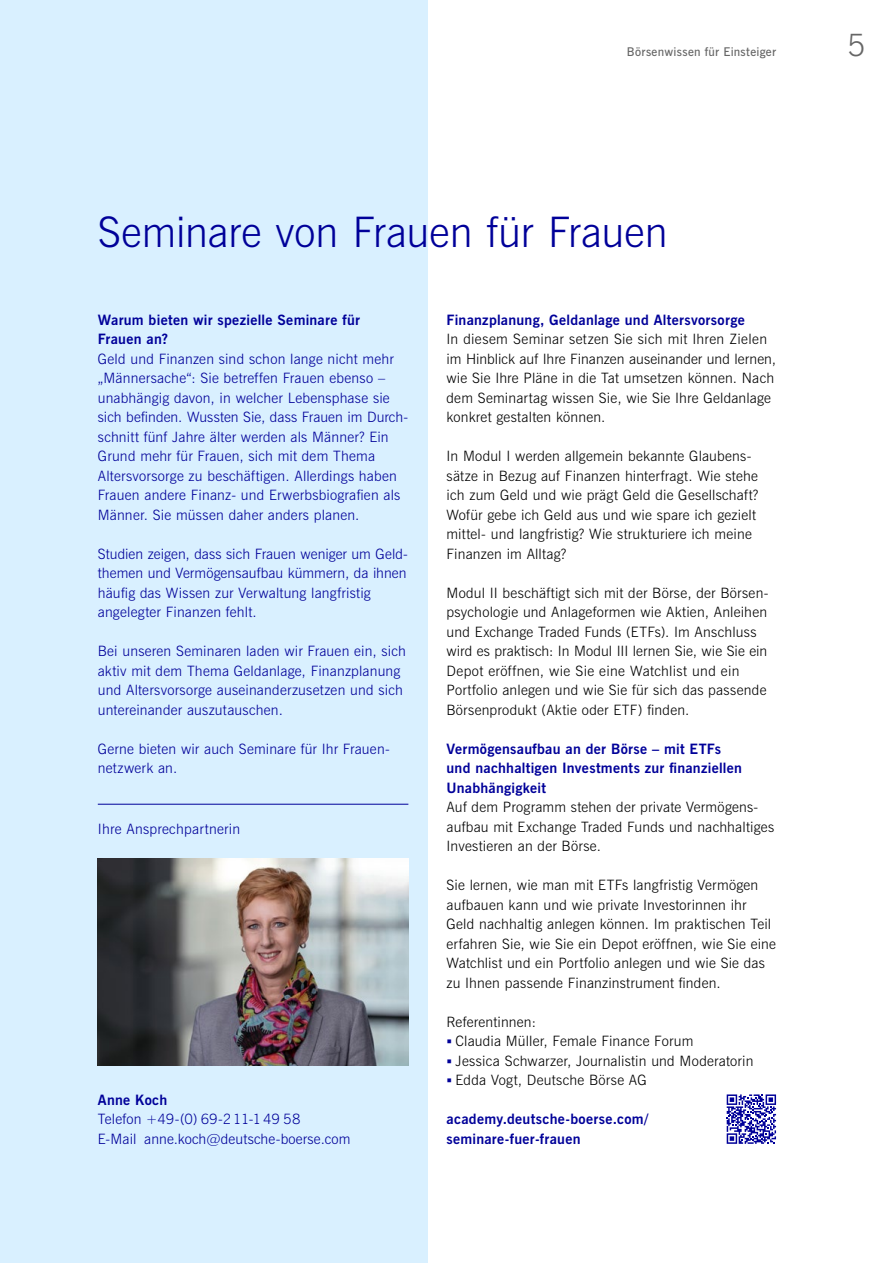
<style>
.page{position:relative;width:893px;height:1263px;background:#fff}
.page>*{position:absolute;margin:0;border:0;box-sizing:border-box;transform-origin:0 0}
.t1{font:42px "News Gothic Lt BT";color:#009}
.t2{font:30.75px "News Gothic Lt BT";color:#666}
.t3{font:14.25px/19.5px "News Gothic Lt BT";letter-spacing:.015em;color:#000}
.t4{font:14.25px/19.5px "News Gothic Lt BT";letter-spacing:.015em;color:#009}
.t5{font:14.25px/19.5px "News Gothic Bd BT";letter-spacing:.02em;color:#009}
.t6{font:12px "News Gothic Dm BT";letter-spacing:.025em;color:#666}
</style>
<div class="page">
<div style="left:0;top:0;width:427px;height:1263px;background:#d9f0ff"></div>
<hr style="left:98px;top:804px;width:310px;height:1px;background:#009">
<svg style="left:727px;top:1094px;width:49px;height:50px"></svg>
<img style="left:98px;top:858px;width:310px;height:208px">
<p class="t6" style="left:627px;top:44px;width:151px">Börsenwissen für Einsteiger</p>
<h1 class="t1" style="left:98px;top:205px;width:571px">Seminare von Frauen für Frauen</h1>
<p class="t5" style="left:98px;top:310px;width:264px">Warum bieten wir spezielle Seminare für<br>Frauen an?</p>
<p class="t4" style="left:98px;top:349px;width:311px">Geld und Finanzen sind schon lange nicht mehr „Männersache“: Sie betreffen Frauen ebenso – unabhängig davon, in welcher Lebensphase sie sich befinden. Wussten Sie, dass Frauen im Durch&shy;schnitt fünf Jahre älter werden als Männer? Ein Grund mehr für Frauen, sich mit dem Thema Altersvorsorge zu beschäftigen. Allerdings haben Frauen andere Finanz- und Erwerbsbiografien als Männer. Sie müssen daher anders planen.</p>
<p class="t4" style="left:98px;top:544px;width:310px">Studien zeigen, dass sich Frauen weniger um Geld&shy;themen und Vermögensaufbau kümmern, da ihnen häufig das Wissen zur Verwaltung langfristig angelegter Finanzen fehlt.</p>
<p class="t4" style="left:98px;top:641px;width:310px">Bei unseren Seminaren laden wir Frauen ein, sich aktiv mit dem Thema Geldanlage, Finanzplanung und Altersvorsorge auseinanderzusetzen und sich untereinander auszutauschen.</p>
<p class="t4" style="left:98px;top:739px;width:294px">Gerne bieten wir auch Seminare für Ihr Frauen&shy;netzwerk an.</p>
<p class="t4" style="left:98px;top:819px;width:144px">Ihre Ansprechpartnerin</p>
<p class="t5" style="left:98px;top:1090px;width:71px">Anne Koch</p>
<p class="t4" style="left:98px;top:1109px;width:254px">Telefon +49-(0) 69-2 11-1 49 58<br>E-Mail anne.koch@deutsche-boerse.com</p>
<p class="t5" style="left:446px;top:310px;width:300px">Finanzplanung, Geldanlage und Altersvorsorge</p>
<p class="t3" style="left:446px;top:329px;width:331px">In diesem Seminar setzen Sie sich mit Ihren Zielen im Hinblick auf Ihre Finanzen auseinander und lernen, wie Sie Ihre Pläne in die Tat umsetzen können. Nach dem Seminartag wissen Sie, wie Sie Ihre Geldanlage konkret gestalten können.</p>
<p class="t3" style="left:446px;top:446px;width:313px">In Modul I werden allgemein bekannte Glaubens&shy;sätze in Bezug auf Finanzen hinterfragt. Wie stehe ich zum Geld und wie prägt Geld die Gesellschaft?<br>Wofür gebe ich Geld aus und wie spare ich gezielt mittel- und langfristig? Wie strukturiere ich meine Finanzen im Alltag?</p>
<p class="t3" style="left:446px;top:583px;width:324px">Modul II beschäftigt sich mit der Börse, der Börsen&shy;psychologie und Anlageformen wie Aktien, Anleihen und Exchange Traded Funds (ETFs). Im Anschluss wird es praktisch: In Modul III lernen Sie, wie Sie ein Depot eröffnen, wie Sie eine Watchlist und ein Portfolio anlegen und wie Sie für sich das passende Börsenprodukt (Aktie oder ETF) finden.</p>
<p class="t5" style="left:446px;top:739px;width:297px">Vermögensaufbau an der Börse – mit ETFs und nachhaltigen Investments zur finanziellen<br>Unabhängigkeit</p>
<p class="t3" style="left:446px;top:797px;width:329px">Auf dem Programm stehen der private Vermögens&shy;aufbau mit Exchange Traded Funds und nachhaltiges<br>Investieren an der Börse.</p>
<p class="t3" style="left:446px;top:875px;width:331px">Sie lernen, wie man mit ETFs langfristig Vermögen aufbauen kann und wie private Investorinnen ihr Geld nachhaltig anlegen können. Im praktischen Teil erfahren Sie, wie Sie ein Depot eröffnen, wie Sie eine Watchlist und ein Portfolio anlegen und wie Sie das zu Ihnen passende Finanzinstrument finden.</p>
<p class="t3" style="left:456px;top:1012px;width:299px;text-indent:-9px">Referentinnen:<br>Claudia Müller, Female Finance Forum<br>Jessica Schwarzer, Journalistin und Moderatorin Edda Vogt, Deutsche Börse AG</p>
<p class="t5" style="left:446px;top:1110px;width:203px">academy.deutsche-boerse.com/ seminare-fuer-frauen</p>
<h2 class="t2" style="left:847px;top:26px;width:20px">5</h2>
</div>
